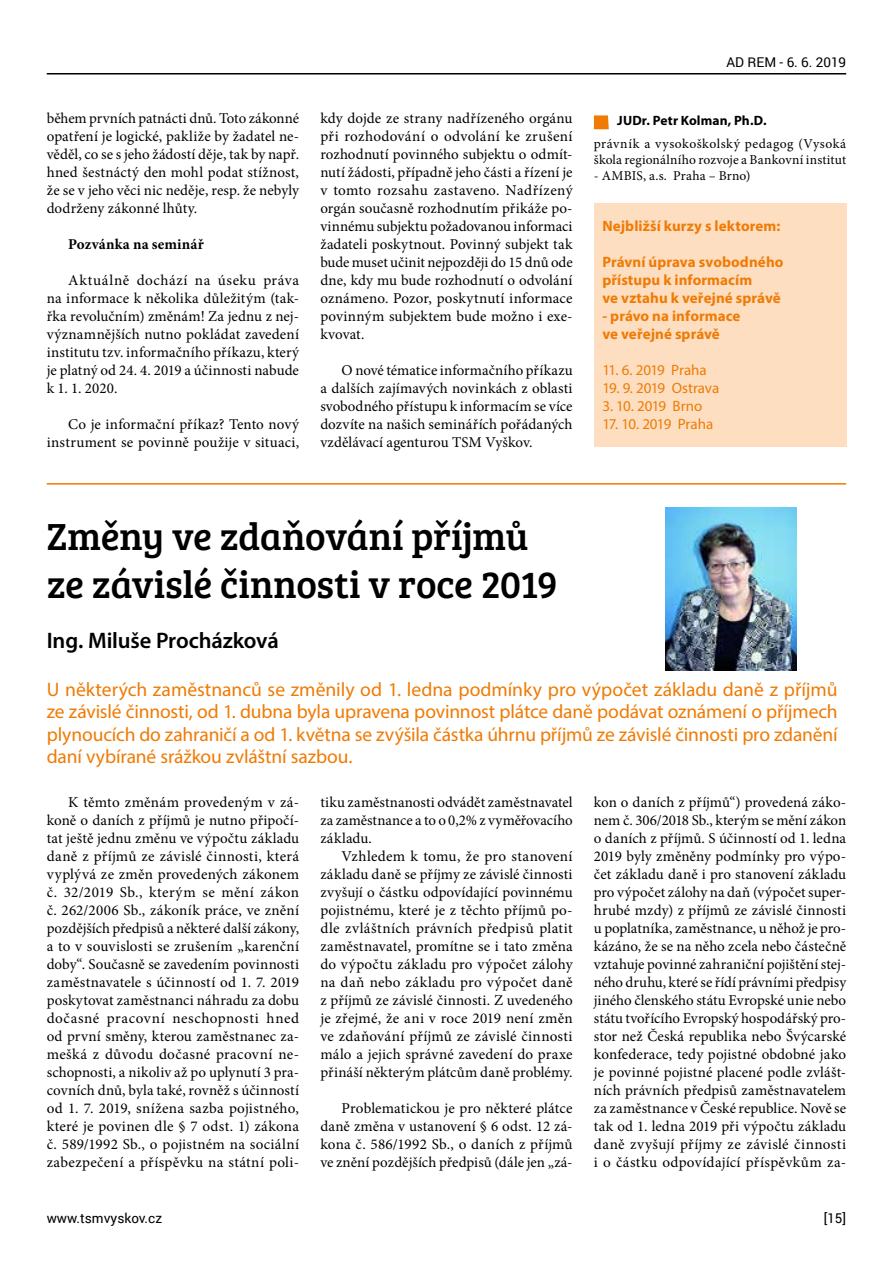
<style>
.page{position:relative;width:893px;height:1263px;background:#fff}
.page>*{position:absolute;margin:0;border:0;box-sizing:border-box;transform-origin:0 0}
.t1{font:39px/48px "Bree Serif";letter-spacing:-.01em;color:#000}
.t2{font:600 22.5px "Myriad Pro";letter-spacing:-.005em;color:#000}
.t3{font:19.5px/22.5px "Myriad Pro";letter-spacing:-.005em;color:#ef7b05;text-align:justify}
.t4{font:15px/18px "Minion Pro";letter-spacing:.01em;color:#000;text-align:justify}
.t5{font:700 15px/18px "Myriad Pro";letter-spacing:.005em;color:#ef7b05}
.t6{font:15px "Myriad Pro";letter-spacing:-.01em;color:#ef7b05}
.t7{font:700 15px "Minion Pro";letter-spacing:.01em;color:#000}
.t8{font:13.5px/16.2px "Minion Pro";letter-spacing:.025em;color:#000}
.t9{font:13.5px "Roboto";color:#000}
.t10{font:700 13.5px "Myriad Pro";letter-spacing:.01em;color:#000}
</style>
<div class="page">
<hr style="left:47px;top:73px;width:799px;height:1px;background:#000">
<svg style="left:593px;top:115px;width:16px;height:15px"></svg>
<div style="left:594px;top:203px;width:252px;height:244px;background:#fddec1"></div>
<hr style="left:47px;top:483px;width:799px;height:2px;background:#ef7b05">
<img style="left:666px;top:507px;width:130px;height:163px">
<p class="t4" style="left:47px;top:109px;width:254px">během prvních patnácti dnů. Toto zákonné opatření je logické, pakliže by žadatel ne&shy;věděl, co se s jeho žádostí děje, tak by např. hned šestnáctý den mohl podat stížnost, že se v jeho věci nic neděje, resp. že nebyly dodrženy zákonné lhůty.</p>
<p class="t7" style="left:68px;top:234px;width:137px">Pozvánka na seminář</p>
<p class="t4" style="left:47px;top:271px;width:254px;text-indent:21px">Aktuálně dochází na úseku práva na informace k několika důležitým (tak&shy;řka revolučním) změnám! Za jednu z nej&shy;významnějších nutno pokládat zavedení institutu tzv. informačního příkazu, který je platný od 24. 4. 2019 a účinnosti nabude k 1. 1. 2020.</p>
<p class="t4" style="left:47px;top:415px;width:254px;text-align:right">Co je informační příkaz? Tento nový instrument se povinně použije v situaci,</p>
<p class="t4" style="left:320px;top:109px;width:254px">kdy dojde ze strany nadřízeného orgánu při rozhodování o odvolání ke zrušení rozhodnutí povinného subjektu o odmít&shy;nutí žádosti, případně jeho části a řízení je v tomto rozsahu zastaveno. Nadřízený orgán současně rozhodnutím přikáže po&shy;vinnému subjektu požadovanou informaci žadateli poskytnout. Povinný subjekt tak bude muset učinit nejpozději do 15 dnů ode dne, kdy mu bude rozhodnutí o odvolání oznámeno. Pozor, poskytnutí informace povinným subjektem bude možno i exe&shy;kvovat.</p>
<p class="t4" style="left:320px;top:361px;width:254px;text-indent:21px">O nové tématice informačního příkazu a dalších zajímavých novinkách z oblasti svobodného přístupu k informacím se více dozvíte na našich seminářích pořádaných vzdělávací agenturou TSM Vyškov.</p>
<p class="t9" style="left:727px;top:52px;width:121px">AD REM - 6. 6. 2019</p>
<p class="t10" style="left:617px;top:112px;width:151px">JUDr. Petr Kolman, Ph.D.</p>
<p class="t8" style="left:594px;top:135px;width:254px">právník a vysokoškolský pedagog (Vysoká škola regionálního rozvoje a Bankovní institut</p>
<p class="t8" style="left:594px;top:168px;width:158px">- AMBIS, a.s. Praha – Brno)</p>
<p class="t5" style="left:602px;top:216px;width:180px">Nejbližší kurzy s lektorem:</p>
<p class="t5" style="left:602px;top:252px;width:183px">Právní úprava svobodného přístupu k informacím<br>ve vztahu k veřejné správě</p>
<p class="t5" style="left:602px;top:306px;width:140px">- právo na informace ve veřejné správě</p>
<p class="t6" style="left:602px;top:361px;width:106px">11. 6. 2019 Praha</p>
<p class="t6" style="left:602px;top:379px;width:119px">19. 9. 2019 Ostrava</p>
<p class="t6" style="left:602px;top:397px;width:101px">3. 10. 2019 Brno</p>
<p class="t6" style="left:602px;top:415px;width:112px">17. 10. 2019 Praha</p>
<h1 class="t1" style="left:47px;top:510px;width:512px">Změny ve zdaňování příjmů ze závislé činnosti v roce 2019</h1>
<h2 class="t2" style="left:47px;top:626px;width:233px">Ing. Miluše Procházková</h2>
<p class="t3" style="left:47px;top:678px;width:792px">U některých zaměstnanců se změnily od 1. ledna podmínky pro výpočet základu daně z příjmů ze závislé činnosti, od 1. dubna byla upravena povinnost plátce daně podávat oznámení o příjmech plynoucích do zahraničí a od 1. května se zvýšila částka úhrnu příjmů ze závislé činnosti pro zdanění daní vybírané srážkou zvláštní sazbou.</p>
<p class="t4" style="left:47px;top:793px;width:254px;text-indent:21px">K těmto změnám provedeným v zá&shy;koně o daních z příjmů je nutno připočí&shy;tat ještě jednu změnu ve výpočtu základu daně z příjmů ze závislé činnosti, která vyplývá ze změn provedených zákonem č. 32/2019 Sb., kterým se mění zákon č. 262/2006 Sb., zákoník práce, ve znění pozdějších předpisů a některé další zákony, a to v souvislosti se zrušením „karenční doby“. Současně se zavedením povinnosti zaměstnavatele s účinností od 1. 7. 2019 poskytovat zaměstnanci náhradu za dobu dočasné pracovní neschopnosti hned od první směny, kterou zaměstnanec za&shy;mešká z důvodu dočasné pracovní ne&shy;schopnosti, a nikoliv až po uplynutí 3 pra&shy;covních dnů, byla také, rovněž s účinností od 1. 7. 2019, snížena sazba pojistného, které je povinen dle § 7 odst. 1) zákona č. 589/1992 Sb., o pojistném na sociální zabezpečení a příspěvku na státní poli-</p>
<p class="t4" style="left:320px;top:793px;width:254px">tiku zaměstnanosti odvádět zaměstnavatel za zaměstnance a to o 0,2% z vyměřovacího základu.</p>
<p class="t4" style="left:594px;top:793px;width:254px">kon o daních z příjmů“) provedená záko&shy;nem č. 306/2018 Sb., kterým se mění zákon o daních z příjmů. S účinností od 1. ledna 2019 byly změněny podmínky pro výpo&shy;čet základu daně i pro stanovení základu pro výpočet zálohy na daň (výpočet super&shy;hrubé mzdy) z příjmů ze závislé činnosti u poplatníka, zaměstnance, u něhož je pro&shy;kázáno, že se na něho zcela nebo částečně vztahuje povinné zahraniční pojištění stej&shy;ného druhu, které se řídí právními předpisy jiného členského státu Evropské unie nebo státu tvořícího Evropský hospodářský pro&shy;stor než Česká republika nebo Švýcarské konfederace, tedy pojistné obdobné jako je povinné pojistné placené podle zvlášt&shy;ních právních předpisů zaměstnavatelem za zaměstnance v České republice. Nově se tak od 1. ledna 2019 při výpočtu základu daně zvyšují příjmy ze závislé činnosti i o částku odpovídající příspěvkům za-</p>
<p class="t4" style="left:320px;top:847px;width:254px;text-indent:21px">Vzhledem k tomu, že pro stanovení základu daně se příjmy ze závislé činnosti zvyšují o částku odpovídající povinnému pojistnému, které je z těchto příjmů po&shy;dle zvláštních právních předpisů platit zaměstnavatel, promítne se i tato změna do výpočtu základu pro výpočet zálohy na daň nebo základu pro výpočet daně z příjmů ze závislé činnosti. Z uvedeného je zřejmé, že ani v roce 2019 není změn ve zdaňování příjmů ze závislé činnosti málo a jejich správné zavedení do praxe přináší některým plátcům daně problémy.</p>
<p class="t4" style="left:320px;top:1099px;width:254px;text-indent:21px">Problematickou je pro některé plátce daně změna v ustanovení § 6 odst. 12 zá&shy;kona č. 586/1992 Sb., o daních z příjmů ve znění pozdějších předpisů (dále jen „zá-</p>
<p class="t9" style="left:47px;top:1208px;width:117px">www.tsmvyskov.cz</p>
<p class="t9" style="left:824px;top:1208px;width:24px">[15]</p>
</div>
